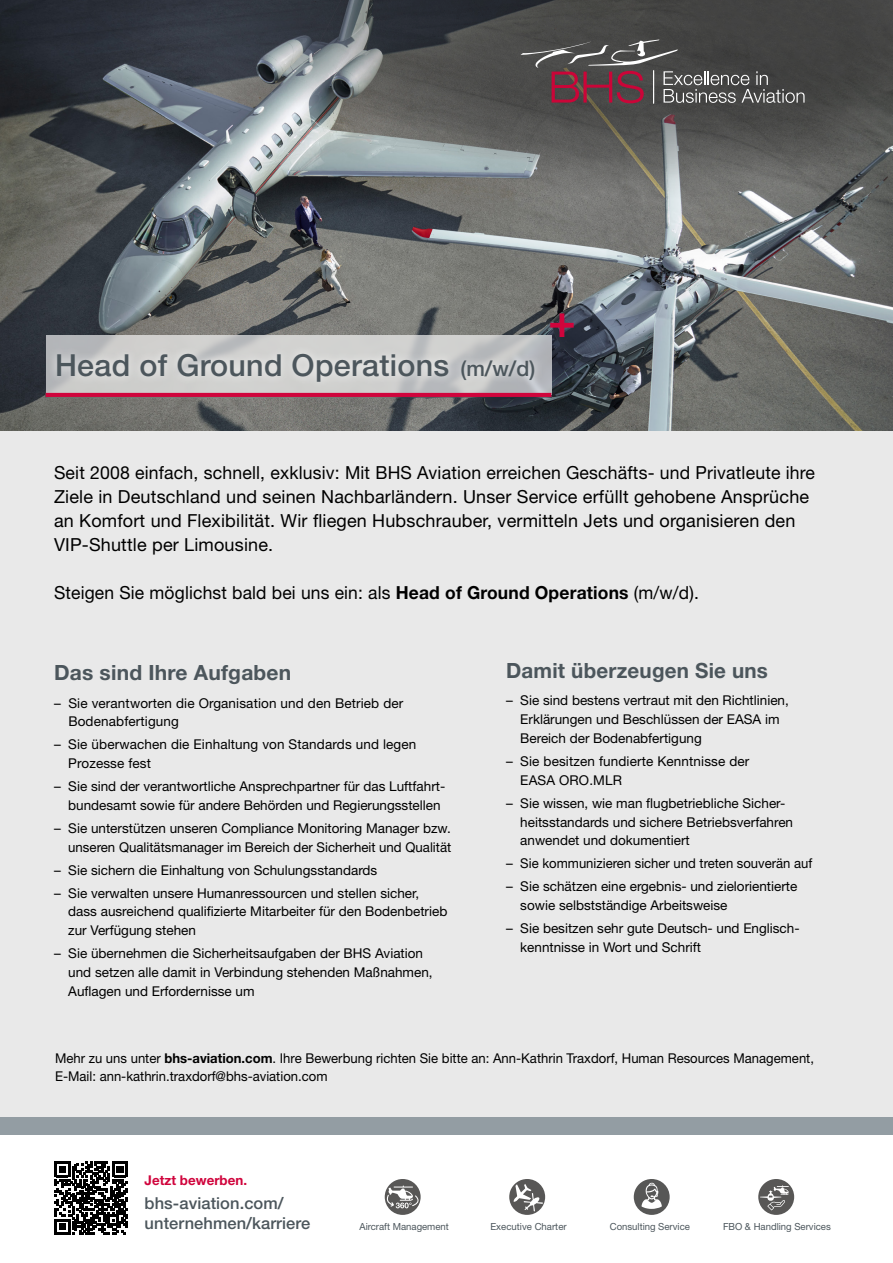
<style>
.page{position:relative;width:893px;height:1263px;background:#fff}
.page>*{position:absolute;margin:0;border:0;box-sizing:border-box;transform-origin:0 0}
.t1{font:500 46.5px "Helvetica Neue LT Pro";color:#d0043c}
.t2{font:500 30.45px "Helvetica Neue LT Pro";letter-spacing:.01em;color:#4c565c}
.t3{font:700 21px "Helvetica Neue LT Pro";letter-spacing:.01em;color:#4c565c}
.t4{font:18px/24px "Helvetica Neue LT Pro";letter-spacing:.01em;color:#000}
.t5{font:500 16.5px/19.5px "Helvetica Neue LT Pro";letter-spacing:.005em;color:#4c565c}
.t6{font:13.5px/18.8px "Helvetica Neue LT Pro";color:#000}
.t7{font:700 13.5px "Helvetica Neue LT Pro";color:#d0043c}
.t8{font:9.75px "Helvetica Neue LT Pro";color:#4c565c}
.s1{font-size:21.3px}
.s2{font-weight:700}
</style>
<div class="page">
<div style="left:0;top:430px;width:893px;height:697px;background:#e9e9e9"></div>
<svg style="left:509px;top:1179px;width:36px;height:36px"></svg>
<svg style="left:758px;top:1179px;width:36px;height:36px"></svg>
<svg style="left:385px;top:1179px;width:36px;height:36px"></svg>
<svg style="left:634px;top:1179px;width:36px;height:36px"></svg>
<svg style="left:55px;top:1162px;width:73px;height:72px"></svg>
<div style="left:0;top:1116px;width:893px;height:18px;background:#939da3"></div>
<img style="left:0;top:0;width:893px;height:430px">
<svg style="left:202px;top:0;width:130px;height:179px;background:#777e84"></svg>
<svg style="left:332px;top:0;width:561px;height:200px;background:#6d7070"></svg>
<svg style="left:450px;top:0;width:443px;height:146px;background:#4a4a49"></svg>
<svg style="left:520px;top:40px;width:284px;height:63px;background:#5d5354"></svg>
<svg style="left:46px;top:336px;width:505px;height:57px;background:#c6c5c5"></svg>
<div style="left:48px;top:345px;width:495px;height:45px;background:#fff;opacity:.79"></div>
<hr style="left:46px;top:393px;width:505px;height:4px;background:#d0043c">
<h2 class="t2" style="left:55px;top:347px;width:482px">Head of Ground Operations <span class="s1">(m/w/d)</span></h2>
<h1 class="t1" style="left:548px;top:292px;width:29px">+</h1>
<p class="t4" style="left:54px;top:460px;width:763px">Seit 2008 einfach, schnell, exklusiv: Mit BHS Aviation erreichen Geschäfts- und Privatleute ihre Ziele in Deutschland und seinen Nachbarländern. Unser Service erfüllt gehobene Ansprüche an Komfort und Flexibilität. Wir fliegen Hubschrauber, vermitteln Jets und organisieren den VIP-Shuttle per Limousine.</p>
<h3 class="t4" style="left:54px;top:580px;width:646px">Steigen Sie möglichst bald bei uns ein: als <span class="s2">Head of Ground Operations</span> (m/w/d).</h3>
<h3 class="t3" style="left:54px;top:660px;width:239px">Das sind Ihre Aufgaben</h3>
<p class="t6" style="left:68px;top:693px;width:336px;text-indent:-14px">– Sie verantworten die Organisation und den Betrieb der<br>Bodenabfertigung</p>
<p class="t6" style="left:68px;top:735px;width:350px;text-indent:-14px">– Sie überwachen die Einhaltung von Standards und legen<br>Prozesse fest</p>
<p class="t6" style="left:68px;top:777px;width:379px;text-indent:-14px">– Sie sind der verantwortliche Ansprechpartner für das Luftfahrt&shy;bundesamt sowie für andere Behörden und Regierungsstellen</p>
<p class="t6" style="left:54px;top:818px;width:399px;text-align:right">– Sie unterstützen unseren Compliance Monitoring Manager bzw. unseren Qualitätsmanager im Bereich der Sicherheit und Qualität</p>
<p class="t6" style="left:54px;top:860px;width:325px">– Sie sichern die Einhaltung von Schulungsstandards</p>
<p class="t6" style="left:68px;top:883px;width:381px;text-indent:-14px">– Sie verwalten unsere Humanressourcen und stellen sicher, dass ausreichend qualifizierte Mitarbeiter für den Bodenbetrieb zur Verfügung stehen</p>
<p class="t6" style="left:68px;top:944px;width:366px;text-indent:-14px">– Sie übernehmen die Sicherheitsaufgaben der BHS Aviation und setzen alle damit in Verbindung stehenden Maßnahmen,<br>Auflagen und Erfordernisse um</p>
<h3 class="t3" style="left:506px;top:657px;width:263px">Damit überzeugen Sie uns</h3>
<p class="t6" style="left:520px;top:691px;width:270px;text-indent:-14px">– Sie sind bestens vertraut mit den Richtlinien,<br>Erklärungen und Beschlüssen der EASA im<br>Bereich der Bodenabfertigung</p>
<p class="t6" style="left:520px;top:751px;width:231px;text-indent:-14px">– Sie besitzen fundierte Kenntnisse der<br>EASA ORO.MLR</p>
<p class="t6" style="left:520px;top:793px;width:274px;text-indent:-14px">– Sie wissen, wie man flugbetriebliche Sicher&shy;heitsstandards und sichere Betriebsverfahren anwendet und dokumentiert</p>
<p class="t6" style="left:506px;top:854px;width:308px">– Sie kommunizieren sicher und treten souverän auf</p>
<p class="t6" style="left:520px;top:877px;width:279px;text-indent:-14px">– Sie schätzen eine ergebnis- und zielorientierte sowie selbstständige Arbeitsweise</p>
<p class="t6" style="left:520px;top:918px;width:281px;text-indent:-14px">– Sie besitzen sehr gute Deutsch- und Englisch&shy;kenntnisse in Wort und Schrift</p>
<p class="t6" style="left:55px;top:1048px;width:760px">Mehr zu uns unter <span class="s2">bhs-aviation.com</span>. Ihre Bewerbung richten Sie bitte an: Ann-Kathrin Traxdorf, Human Resources Management,<br>E-Mail: ann-kathrin.traxdorf@bhs-aviation.com</p>
<p class="t7" style="left:145px;top:1172px;width:104px">Jetzt bewerben.</p>
<p class="t5" style="left:145px;top:1194px;width:167px">bhs-aviation.com/ unternehmen/karriere</p>
<p class="t8" style="left:359px;top:1220px;width:91px">Aircraft Management</p>
<p class="t8" style="left:490px;top:1220px;width:78px">Executive Charter</p>
<p class="t8" style="left:610px;top:1221px;width:82px">Consulting Service</p>
<p class="t8" style="left:723px;top:1220px;width:109px">FBO &amp; Handling Services</p>
</div>
